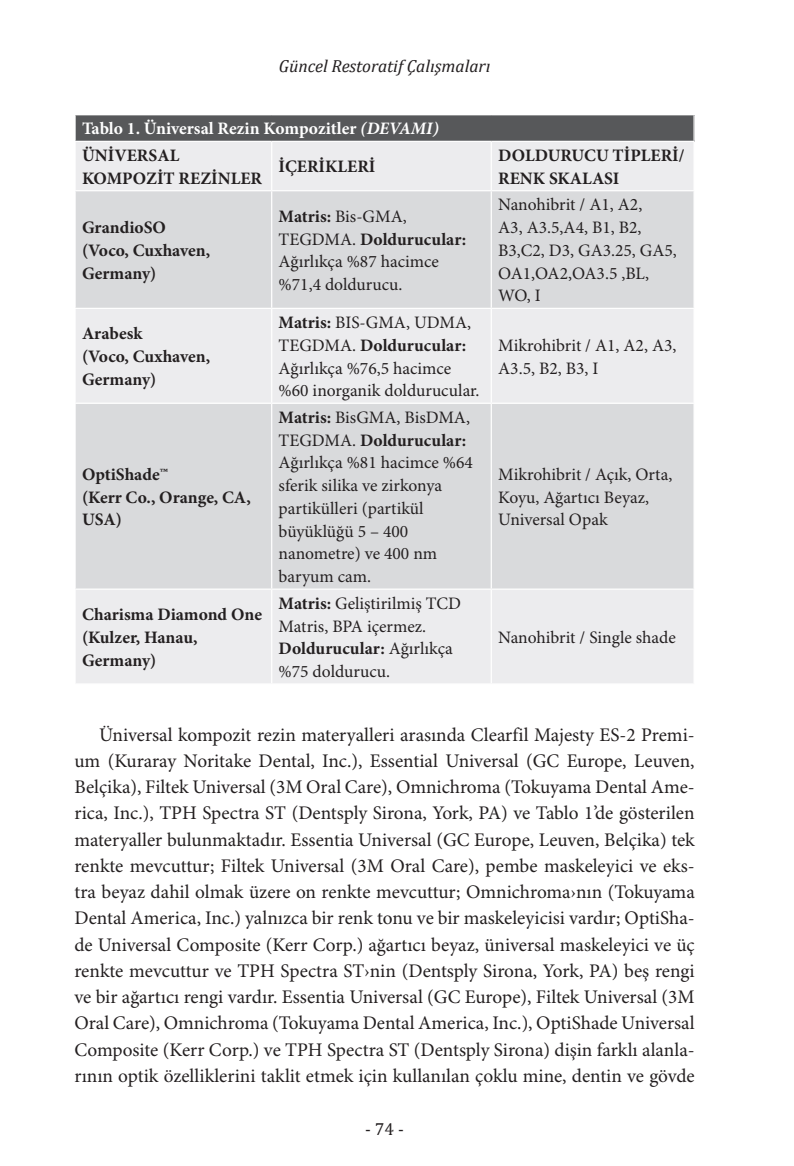
<style>
.page{position:relative;width:794px;height:1166px;background:#fff}
.page>*{position:absolute;margin:0;border:0;box-sizing:border-box;transform-origin:0 0}
.duzyazi{font:19.25px/26.2px "Minion Pro";color:#231f20;text-align:justify}
.tabloyazi{font:17.5px/22.8px "Minion Pro";color:#231f20}
.tabloyazi-2{font:700 17.5px/22.8px "Minion Pro";color:#231f20}
.tabloyazibold{font:700 17.5px "Minion Pro";color:#fff}
.t1{font:italic 17.5px "Cambria";color:#231f20}
.t2{font:17.5px "Cambria";color:#231f20}
.s1{font-style:italic}
.s2{font-weight:700}
</style>
<div class="page">
<div style="left:75px;top:115px;width:619px;height:26px;background:#57585a"></div>
<div style="left:76px;top:142px;width:617px;height:541px;background:#ececee"></div>
<svg style="left:76px;top:191px;width:617px;height:397px;background:#dddee0"></svg>
<hr style="left:271px;top:142px;width:1px;height:48px;background:#fff">
<hr style="left:490px;top:142px;width:2px;height:48px;background:#fff">
<hr style="left:74px;top:190px;width:198px;height:1px;background:#fff">
<hr style="left:272px;top:190px;width:219px;height:1px;background:#fff">
<hr style="left:271px;top:191px;width:1px;height:117px;background:#fff">
<hr style="left:491px;top:190px;width:203px;height:1px;background:#fff">
<hr style="left:490px;top:191px;width:2px;height:117px;background:#fff">
<hr style="left:74px;top:308px;width:198px;height:1px;background:#fff">
<hr style="left:272px;top:308px;width:219px;height:1px;background:#fff">
<hr style="left:271px;top:309px;width:1px;height:94px;background:#fff">
<hr style="left:491px;top:308px;width:203px;height:1px;background:#fff">
<hr style="left:490px;top:309px;width:2px;height:94px;background:#fff">
<hr style="left:74px;top:403px;width:198px;height:1px;background:#fff">
<hr style="left:272px;top:403px;width:219px;height:1px;background:#fff">
<hr style="left:271px;top:404px;width:1px;height:184px;background:#fff">
<hr style="left:491px;top:403px;width:203px;height:1px;background:#fff">
<hr style="left:490px;top:404px;width:2px;height:184px;background:#fff">
<hr style="left:74px;top:588px;width:198px;height:2px;background:#fff">
<hr style="left:272px;top:588px;width:219px;height:2px;background:#fff">
<hr style="left:271px;top:590px;width:1px;height:93px;background:#fff">
<hr style="left:491px;top:588px;width:203px;height:2px;background:#fff">
<hr style="left:490px;top:590px;width:2px;height:93px;background:#fff">
<hr style="left:74px;top:115px;width:2px;height:26px;background:#fff">
<svg style="left:693px;top:115px;width:1px;height:26px"></svg>
<p class="t1" style="left:279px;top:54px;width:213px">Güncel Restoratif Çalışmaları</p>
<p class="tabloyazibold" style="left:82px;top:116px;width:358px">Tablo 1. Üniversal Rezin Kompozitler <span class="s1">(DEVAMI)</span></p>
<p class="tabloyazi-2" style="left:82px;top:144px;width:182px">ÜNİVERSAL<br>KOMPOZİT REZİNLER</p>
<p class="tabloyazi-2" style="left:279px;top:155px;width:98px">İÇERİKLERİ</p>
<p class="tabloyazi-2" style="left:498px;top:144px;width:188px">DOLDURUCU TİPLERİ/<br>RENK SKALASI</p>
<p class="tabloyazi-2" style="left:82px;top:216px;width:86px">GrandioSO</p>
<p class="tabloyazi-2" style="left:82px;top:239px;width:130px">(Voco, Cuxhaven,<br>Germany)</p>
<p class="tabloyazi" style="left:498px;top:194px;width:180px">Nanohibrit / A1, A2,<br>A3, A3.5,A4, B1, B2,<br>B3,C2, D3, GA3.25, GA5,<br>OA1,OA2,OA3.5 ,BL,<br>WO, I</p>
<p class="tabloyazi" style="left:279px;top:205px;width:189px"><span class="s2">Matris:</span> Bis-GMA,<br>TEGDMA. <span class="s2">Doldurucular:<br></span>Ağırlıkça %87 hacimce %71,4 doldurucu.</p>
<p class="tabloyazi-2" style="left:82px;top:322px;width:62px">Arabesk</p>
<p class="tabloyazi-2" style="left:82px;top:345px;width:130px">(Voco, Cuxhaven,<br>Germany)</p>
<p class="tabloyazi-2" style="left:82px;top:463px;width:88px">OptiShade™</p>
<p class="tabloyazi-2" style="left:82px;top:485px;width:170px">(Kerr Co., Orange, CA,<br>USA)</p>
<p class="tabloyazi-2" style="left:82px;top:603px;width:181px">Charisma Diamond One</p>
<p class="tabloyazi-2" style="left:82px;top:626px;width:117px">(Kulzer, Hanau,<br>Germany)</p>
<p class="tabloyazi" style="left:279px;top:312px;width:202px"><span class="s2">Matris:</span> BIS-GMA, UDMA,<br>TEGDMA. <span class="s2">Doldurucular:<br></span>Ağırlıkça %76,5 hacimce %60 inorganik doldurucular.</p>
<p class="tabloyazi" style="left:279px;top:407px;width:196px"><span class="s2">Matris:</span> BisGMA, BisDMA,<br>TEGDMA. <span class="s2">Doldurucular:<br></span>Ağırlıkça %81 hacimce %64 sferik silika ve zirkonya partikülleri (partikül büyüklüğü 5 – 400 nanometre) ve 400 nm baryum cam.</p>
<p class="tabloyazi" style="left:279px;top:592px;width:184px"><span class="s2">Matris:</span> Geliştirilmiş TCD<br>Matris, BPA içermez.<br><span class="s2">Doldurucular:</span> Ağırlıkça %75 doldurucu.</p>
<p class="tabloyazi" style="left:498px;top:334px;width:180px">Mikrohibrit / A1, A2, A3,<br>A3.5, B2, B3, I</p>
<p class="tabloyazi" style="left:498px;top:463px;width:176px">Mikrohibrit / Açık, Orta,<br>Koyu, Ağartıcı Beyaz,<br>Universal Opak</p>
<p class="tabloyazi" style="left:498px;top:627px;width:179px">Nanohibrit / Single shade</p>
<p class="duzyazi" style="left:74px;top:722px;width:622px;text-indent:25px">Üniversal kompozit rezin materyalleri arasında Clearfil Majesty ES-2 Premi&shy;um (Kuraray Noritake Dental, Inc.), Essential Universal (GC Europe, Leuven, Belçika), Filtek Universal (3M Oral Care), Omnichroma (Tokuyama Dental Ame&shy;rica, Inc.), TPH Spectra ST (Dentsply Sirona, York, PA) ve Tablo 1’de gösterilen materyaller bulunmaktadır. Essentia Universal (GC Europe, Leuven, Belçika) tek renkte mevcuttur; Filtek Universal (3M Oral Care), pembe maskeleyici ve eks&shy;tra beyaz dahil olmak üzere on renkte mevcuttur; Omnichroma›nın (Tokuyama Dental America, Inc.) yalnızca bir renk tonu ve bir maskeleyicisi vardır; OptiSha&shy;de Universal Composite (Kerr Corp.) ağartıcı beyaz, üniversal maskeleyici ve üç renkte mevcuttur ve TPH Spectra ST›nin (Dentsply Sirona, York, PA) beş rengi ve bir ağartıcı rengi vardır. Essentia Universal (GC Europe), Filtek Universal (3M Oral Care), Omnichroma (Tokuyama Dental America, Inc.), OptiShade Universal Composite (Kerr Corp.) ve TPH Spectra ST (Dentsply Sirona) dişin farklı alanla&shy;rının optik özelliklerini taklit etmek için kullanılan çoklu mine, dentin ve gövde</p>
<p class="t2" style="left:365px;top:1118px;width:40px">- 74 -</p>
</div>
